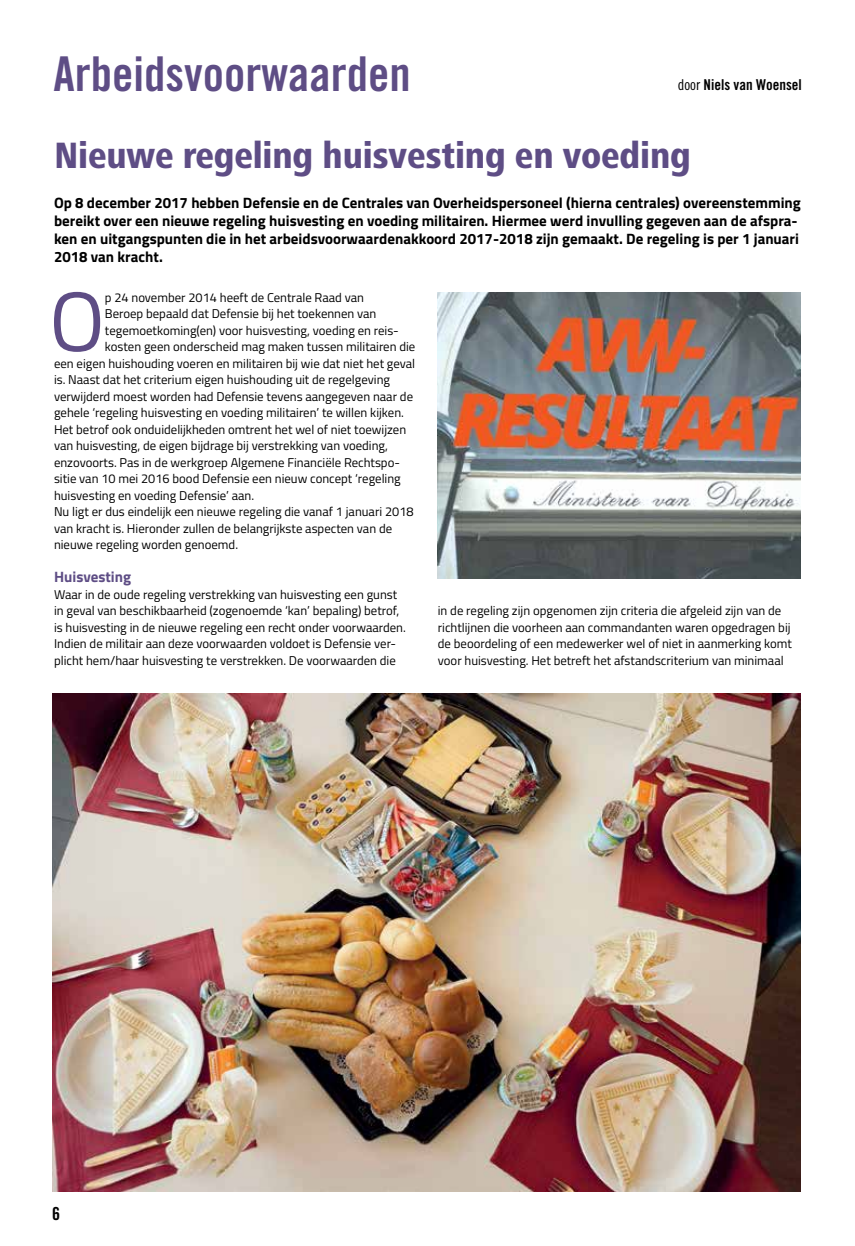
<style>
.page{position:relative;width:855px;height:1246px;background:#fff}
.page>*{position:absolute;margin:0;border:0;box-sizing:border-box;transform-origin:0 0}
.t1{font:84.3px "Titillium Web";color:#5e4d85}
.t2{font:48px "Trade Gothic Bold Cond Twenty";color:#5e4d85}
.t3{font:800 condensed 37.95px "Frutiger Next LT";letter-spacing:-.005em;color:#5e4d85}
.t4{font:18px "Trade Gothic Bold Cond Twenty";color:#000}
.t5{font:700 15px/18px "Titillium Web";color:#000}
.t6{font:15px "Trade Gothic Bold Cond Twenty";color:#000}
.t7{font:700 15px "Titillium Web";color:#5e4d85}
.t8{font:12.75px/16.5px "Titillium Web";color:#000}
.s1{font-family:"Trade Gothic Cond Eighteen"}
</style>
<div class="page">
<img style="left:52px;top:693px;width:748px;height:499px">
<img style="left:438px;top:292px;width:363px;height:286px">
<h2 class="t2" style="left:53px;top:44px;width:359px">Arbeidsvoorwaarden</h2>
<p class="t6" style="left:678px;top:76px;width:126px"><span class="s1">door</span> Niels van Woensel</p>
<h3 class="t3" style="left:54px;top:134px;width:638px">Nieuwe regeling huisvesting en voeding</h3>
<p class="t5" style="left:54px;top:193px;width:748px">Op 8 december 2017 hebben Defensie en de Centrales van Overheidspersoneel (hierna centrales) overeenstemming bereikt over een nieuwe regeling huisvesting en voeding militairen. Hiermee werd invulling gegeven aan de afspra&shy;ken en uitgangspunten die in het arbeidsvoorwaardenakkoord 2017-2018 zijn gemaakt. De regeling is per 1 januari 2018 van kracht.</p>
<h1 class="t1" style="left:49px;top:260px;width:57px">O</h1>
<p class="t8" style="left:105px;top:288px;width:261px">p 24 november 2014 heeft de Centrale Raad van</p>
<p class="t8" style="left:105px;top:305px;width:273px">Beroep bepaald dat Defensie bij het toekennen van</p>
<p class="t8" style="left:105px;top:321px;width:295px">tegemoetkoming(en) voor huisvesting, voeding en reis-</p>
<p class="t8" style="left:105px;top:338px;width:312px">kosten geen onderscheid mag maken tussen militairen die</p>
<p class="t8" style="left:54px;top:354px;width:363px">een eigen huishouding voeren en militairen bij wie dat niet het geval</p>
<p class="t8" style="left:54px;top:371px;width:337px">is. Naast dat het criterium eigen huishouding uit de regelgeving</p>
<p class="t8" style="left:54px;top:387px;width:360px">verwijderd moest worden had Defensie tevens aangegeven naar de</p>
<p class="t8" style="left:54px;top:404px;width:351px">gehele ‘regeling huisvesting en voeding militairen’ te willen kijken.</p>
<p class="t8" style="left:54px;top:420px;width:354px">Het betrof ook onduidelijkheden omtrent het wel of niet toewijzen</p>
<p class="t8" style="left:54px;top:437px;width:335px">van huisvesting, de eigen bijdrage bij verstrekking van voeding,</p>
<p class="t8" style="left:54px;top:453px;width:347px">enzovoorts. Pas in de werkgroep Algemene Financiële Rechtspo-</p>
<p class="t8" style="left:54px;top:470px;width:348px">sitie van 10 mei 2016 bood Defensie een nieuw concept ‘regeling</p>
<p class="t8" style="left:54px;top:486px;width:202px">huisvesting en voeding Defensie’ aan.</p>
<p class="t8" style="left:54px;top:503px;width:361px">Nu ligt er dus eindelijk een nieuwe regeling die vanaf 1 januari 2018</p>
<p class="t8" style="left:54px;top:519px;width:340px">van kracht is. Hieronder zullen de belangrijkste aspecten van de</p>
<p class="t8" style="left:54px;top:536px;width:186px">nieuwe regeling worden genoemd.</p>
<p class="t7" style="left:54px;top:565px;width:79px">Huisvesting</p>
<p class="t8" style="left:54px;top:585px;width:353px">Waar in de oude regeling verstrekking van huisvesting een gunst in geval van beschikbaarheid (zogenoemde ‘kan’ bepaling) betrof, is huisvesting in de nieuwe regeling een recht onder voorwaarden.<br>Indien de militair aan deze voorwaarden voldoet is Defensie ver&shy;plicht hem/haar huisvesting te verstrekken. De voorwaarden die</p>
<p class="t8" style="left:438px;top:602px;width:355px">in de regeling zijn opgenomen zijn criteria die afgeleid zijn van de richtlijnen die voorheen aan commandanten waren opgedragen bij de beoordeling of een medewerker wel of niet in aanmerking komt voor huisvesting. Het betreft het afstandscriterium van minimaal</p>
<h3 class="t4" style="left:52px;top:1203px;width:9px">6</h3>
</div>
